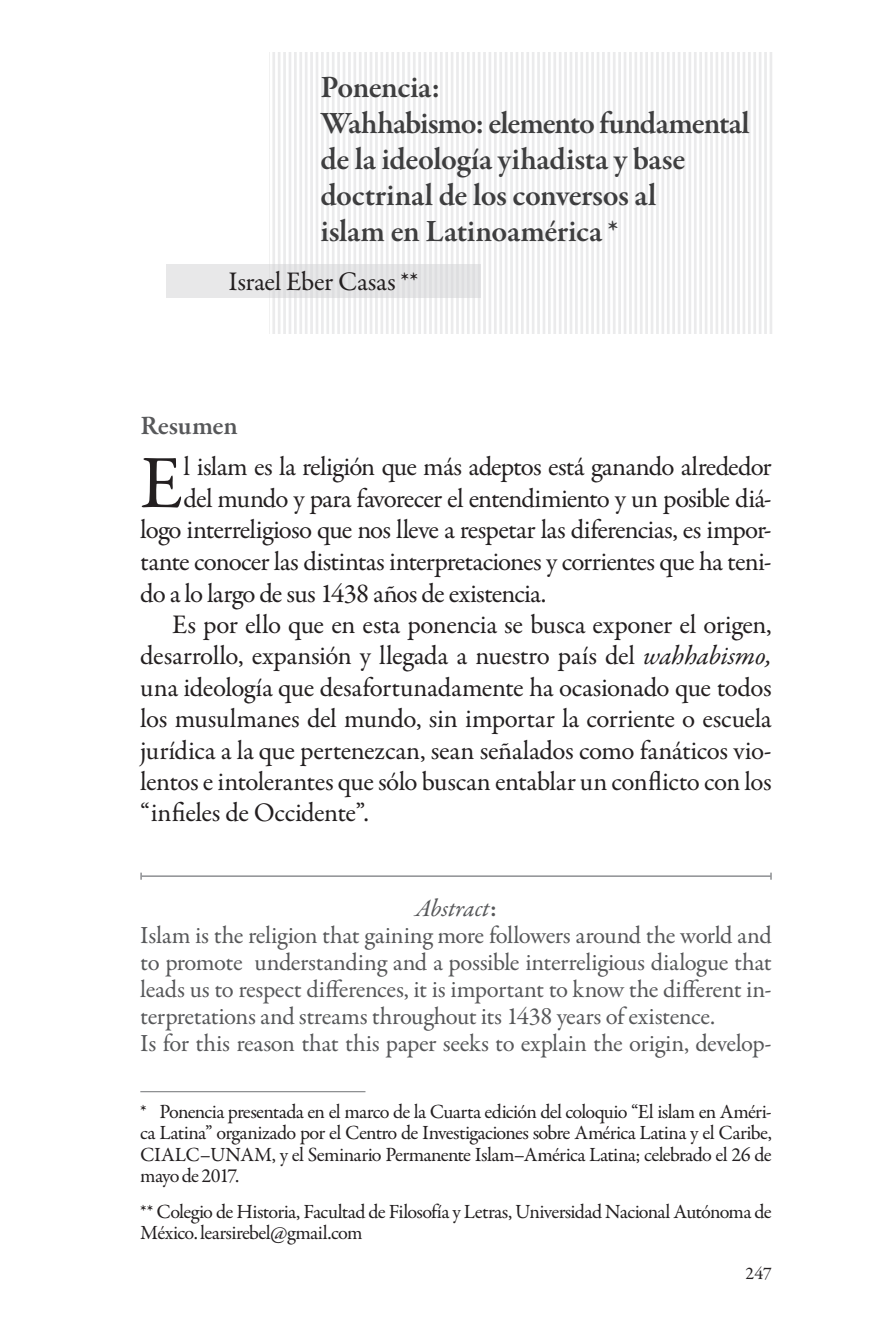
<style>
.page{position:relative;width:893px;height:1340px;background:#fff}
.page>*{position:absolute;margin:0;border:0;box-sizing:border-box;transform-origin:0 0}
.t1{font:75.6px "Garamond Premr Pro";color:#231f20}
.t2{font:600 31.5px/36px "Garamond Premr Pro";letter-spacing:-.01em;color:#3e3e3f}
.t3{font:27px "Garamond Premr Pro";letter-spacing:-.02em;color:#231f20}
.t4{font:600 27px "Garamond Premr Pro";color:#57585a}
.t5{font:24.75px/27px "Garamond Premr Pro";letter-spacing:-.02em;color:#57585a}
.t6{font:20.25px/21.4px "Garamond Premr Pro";letter-spacing:-.035em;color:#231f20;text-align:justify}
.t7{font:18px "Garamond Premr Pro";color:#231f20}
.s1{font-style:italic}
.s2{font-weight:600}
</style>
<div class="page">
<img style="left:272px;top:52px;width:500px;height:281px">
<div style="left:166px;top:264px;width:314px;height:34px;background:#e8e8e9"></div>
<hr style="left:141px;top:875px;width:630px;height:2px;background:#939598">
<svg style="left:140px;top:872px;width:2px;height:7px"></svg>
<svg style="left:770px;top:872px;width:2px;height:7px"></svg>
<hr style="left:140px;top:1091px;width:225px;height:1px;background:#808285">
<p class="t2" style="left:320px;top:70px;width:431px">Ponencia:<br>Wahhabismo: elemento fundamental de la ideología yihadista y base doctrinal de los conversos al<br>islam en Latinoamérica *</p>
<p class="t3" style="left:228px;top:265px;width:192px">Israel Eber Casas **</p>
<p class="t4" style="left:140px;top:409px;width:99px">Resumen</p>
<h1 class="t1" style="left:140px;top:437px;width:44px">E</h1>
<p class="t3" style="left:184px;top:450px;width:590px">l islam es la religión que más adeptos está ganando alrededor</p>
<p class="t3" style="left:184px;top:482px;width:590px">del mundo y para favorecer el entendimiento y un posible diá-</p>
<p class="t3" style="left:140px;top:513px;width:633px">logo interreligioso que nos lleve a respetar las diferencias, es impor-</p>
<p class="t3" style="left:140px;top:545px;width:633px">tante conocer las distintas interpretaciones y corrientes que ha teni-</p>
<p class="t3" style="left:140px;top:576px;width:408px">do a lo largo de sus 1438 años de existencia.</p>
<p class="t3" style="left:172px;top:608px;width:601px">Es por ello que en esta ponencia se busca exponer el origen,</p>
<p class="t3" style="left:140px;top:639px;width:633px">desarrollo, expansión y llegada a nuestro país del <span class="s1">wahhabismo,</span></p>
<p class="t3" style="left:140px;top:671px;width:633px">una ideología que desafortunadamente ha ocasionado que todos</p>
<p class="t3" style="left:140px;top:702px;width:633px">los musulmanes del mundo, sin importar la corriente o escuela</p>
<p class="t3" style="left:140px;top:733px;width:633px">jurídica a la que pertenezcan, sean señalados como fanáticos vio-</p>
<p class="t3" style="left:140px;top:765px;width:633px">lentos e intolerantes que sólo buscan entablar un conflicto con los</p>
<p class="t3" style="left:140px;top:796px;width:230px">“infieles de Occidente”.</p>
<p class="t5" style="left:140px;top:895px;width:633px;text-indent:275px"><span class="s1">Abstract</span><span class="s2">:<br></span>Islam is the religion that gaining more followers around the world and to promote understanding and a possible interreligious dialogue that leads us to respect differences, it is important to know the different in&shy;terpretations and streams throughout its 1438 years of existence.<br>Is for this reason that this paper seeks to explain the origin, develop-</p>
<p class="t6" style="left:140px;top:1101px;width:633px">* Ponencia presentada en el marco de la Cuarta edición del coloquio “El islam en Améri&shy;ca Latina” organizado por el Centro de Investigaciones sobre América Latina y el Caribe, CIALC–UNAM, y el Seminario Permanente Islam–América Latina; celebrado el 26 de mayo de 2017.</p>
<p class="t6" style="left:140px;top:1200px;width:633px">** Colegio de Historia, Facultad de Filosofía y Letras, Universidad Nacional Autónoma de<br>México. learsirebel@gmail.com</p>
<p class="t7" style="left:746px;top:1262px;width:28px">247</p>
</div>
